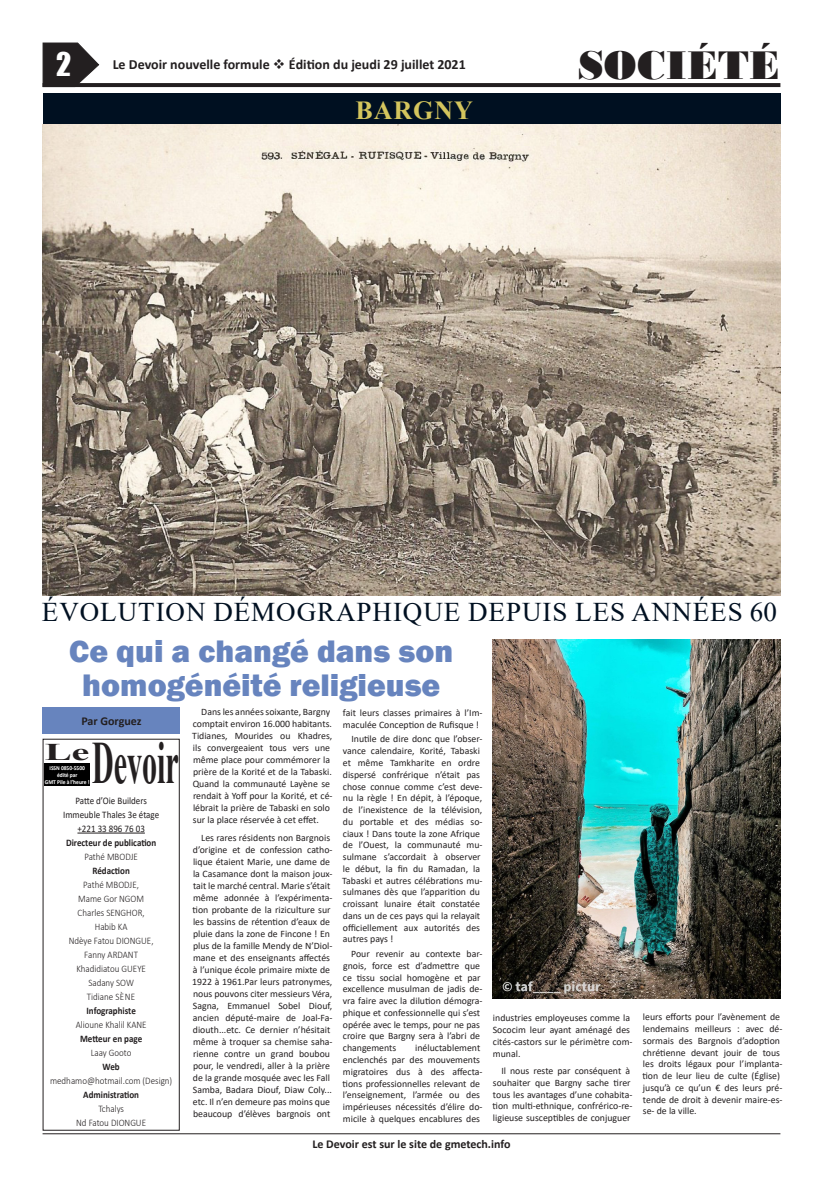
<style>
.page{position:relative;width:823px;height:1191px;background:#fff}
.page>*{position:absolute;margin:0;border:0;box-sizing:border-box;transform-origin:0 0}
.t1{font:700 60px "Times New Roman";color:#231f20;scale:.5 1}
.texte{font:42px "Bodoni MT Black";color:#231f20}
.titre{font:800 32px/34.5px "Franklin Gothic";color:#6784be;text-align:center}
.t2{font:30px "Impact";color:#fff}
.SURTITRE{font:27px "Times New Roman";letter-spacing:.035em;color:#001021}
.SURTITRE-2{font:700 26px "Times New Roman";letter-spacing:.035em;color:#d4c55d}
.t3{font:700 24px "Times New Roman";color:#231f20;scale:1.68 1}
.t4{font:700 14px "Calibri";color:#231f20}
.chapeau{font:700 12px "Calibri";color:#231f20}
.t5{font:300 10px "Calibri";color:#231f20;scale:.9 1}
.t6{font:700 10px "Calibri";color:#231f20;scale:.9 1}
.t7{font:10px "Calibri";color:#231f20;scale:.9 1}
.texte-2{font:9.8px/11.8px "Calibri";color:#231f20}
.t8{font:700 6px "Calibri";letter-spacing:-.01em;color:#fff;scale:.93 1}
</style>
<div class="page">
<svg style="left:42px;top:42px;width:58px;height:46px"></svg>
<svg style="left:43px;top:83px;width:737px;height:4px;background:#262223"></svg>
<hr style="left:43px;top:1133px;width:737px;height:1px;background:#231f20">
<hr style="left:77px;top:832px;width:68px;height:1px;background:#231f20">
<div style="left:43px;top:738px;width:137px;height:392px;border:1px solid #231f20"></div>
<div style="left:45px;top:763px;width:45px;height:23px;background:#000"></div>
<div style="left:43px;top:707px;width:137px;height:27px;background:#6784be"></div>
<div style="left:43px;top:94px;width:737px;height:32px;background:#001021"></div>
<img style="left:43px;top:125px;width:737px;height:470px">
<img style="left:492px;top:639px;width:288px;height:359px">
<p class="t2" style="left:56px;top:41px;width:17px">2</p>
<p class="texte" style="left:577px;top:40px;width:204px">SOCIÉTÉ</p>
<h3 class="t4" style="left:113px;top:55px;width:354px">Le Devoir nouvelle formule ❖ Édition du jeudi 29 juillet 2021</h3>
<p class="SURTITRE-2" style="left:355px;top:91px;width:119px">BARGNY</p>
<p class="SURTITRE" style="left:42px;top:593px;width:736px">ÉVOLUTION DÉMOGRAPHIQUE DEPUIS LES ANNÉES 60</p>
<p class="titre" style="left:69px;top:633px;width:385px">Ce qui a changé dans son homogénéité religieuse</p>
<p class="chapeau" style="left:81px;top:713px;width:62px">Par Gorguez</p>
<p class="texte-2" style="left:192px;top:706px;width:142px;text-indent:9px">Dans les années soixante, Bargny comptait environ 16.000 habitants.<br>Tidianes, Mourides ou Khadres, ils convergeaient tous vers une même place pour commémorer la prière de la Korité et de la Tabaski.<br>Quand la communauté Layène se rendait à Yoff pour la Korité, et cé&shy;lébrait la prière de Tabaski en solo sur la place réservée à cet effet.</p>
<p class="texte-2" style="left:192px;top:831px;width:142px;text-indent:9px">Les rares résidents non Bargnois d’origine et de confession catho&shy;lique étaient Marie, une dame de la Casamance dont la maison joux&shy;tait le marché central. Marie s’était même adonnée à l’expérimenta&shy;tion probante de la riziculture sur les bassins de rétention d’eaux de pluie dans la zone de Fincone ! En plus de la famille Mendy de N’Diol&shy;mane et des enseignants affectés à l’unique école primaire mixte de 1922 à 1961.Par leurs patronymes, nous pouvons citer messieurs Véra, Sagna, Emmanuel Sobel Diouf, ancien député-maire de Joal-Fa&shy;diouth...etc. Ce dernier n’hésitait même à troquer sa chemise saha&shy;rienne contre un grand boubou pour, le vendredi, aller à la prière de la grande mosquée avec les Fall Samba, Badara Diouf, Diaw Coly... etc. Il n’en demeure pas moins que beaucoup d’élèves bargnois ont</p>
<p class="texte-2" style="left:343px;top:706px;width:141px">fait leurs classes primaires à l’Im&shy;maculée Conception de Rufisque !</p>
<p class="texte-2" style="left:342px;top:733px;width:142px;text-indent:9px">Inutile de dire donc que l’obser&shy;vance calendaire, Korité, Tabaski et même Tamkharite en ordre dispersé confrérique n’était pas chose connue comme c’est deve&shy;nu la règle ! En dépit, à l’époque, de l’inexistence de la télévision, du portable et des médias so&shy;ciaux ! Dans toute la zone Afrique de l’Ouest, la communauté mu&shy;sulmane s’accordait à observer le début, la fin du Ramadan, la<br>Tabaski et autres célébrations mu&shy;sulmanes dès que l’apparition du croissant lunaire était constatée dans un de ces pays qui la relayait officiellement aux autorités des autres pays !</p>
<p class="texte-2" style="left:342px;top:947px;width:141px;text-indent:8px">Pour revenir au contexte bar&shy;gnois, force est d’admettre que ce tissu social homogène et par excellence musulman de jadis de&shy;vra faire avec la dilution démogra&shy;phique et confessionnelle qui s’est opérée avec le temps, pour ne pas croire que Bargny sera à l’abri de changements</p>
<p class="t1" style="left:92px;top:719px;width:175px">Devoir</p>
<p class="t3" style="left:45px;top:735px;width:28px">Le</p>
<p class="t8" style="left:50px;top:764px;width:39px">ISSN 0850-5500</p>
<p class="t8" style="left:57px;top:770px;width:23px">édité par</p>
<p class="t8" style="left:45px;top:777px;width:49px">GMT Pile à l’heure !</p>
<p class="t7" style="left:75px;top:793px;width:81px">Patte d’Oie Builders</p>
<p class="t7" style="left:63px;top:807px;width:108px">Immeuble Thales 3e étage</p>
<p class="t7" style="left:77px;top:821px;width:76px">+221 33 896 76 03</p>
<p class="t6" style="left:66px;top:835px;width:102px">Directeur de publication</p>
<p class="t5" style="left:84px;top:850px;width:61px">Pathé MBODJE</p>
<p class="t6" style="left:92px;top:863px;width:43px">Rédaction</p>
<p class="t5" style="left:83px;top:878px;width:63px">Pathé MBODJE,</p>
<p class="t5" style="left:78px;top:892px;width:75px">Mame Gor NGOM</p>
<p class="t5" style="left:78px;top:906px;width:76px">Charles SENGHOR,</p>
<p class="t5" style="left:95px;top:920px;width:38px">Habib KA</p>
<p class="t5" style="left:69px;top:934px;width:96px">Ndèye Fatou DIONGUE,</p>
<p class="t5" style="left:84px;top:948px;width:61px">Fanny ARDANT</p>
<p class="t5" style="left:76px;top:962px;width:79px">Khadidiatou GUEYE</p>
<p class="t5" style="left:88px;top:976px;width:52px">Sadany SOW</p>
<p class="t5" style="left:87px;top:990px;width:55px">Tidiane SÈNE</p>
<p class="t6" style="left:86px;top:1003px;width:56px">Infographiste</p>
<p class="t5" style="left:76px;top:1018px;width:80px">Alioune Khalil KANE</p>
<p class="t6" style="left:80px;top:1031px;width:70px">Metteur en page</p>
<p class="t5" style="left:91px;top:1046px;width:47px">Laay Gooto</p>
<p class="t6" style="left:102px;top:1059px;width:21px">Web</p>
<p class="t5" style="left:50px;top:1074px;width:137px">medhamo@hotmail.com (Design)</p>
<p class="t6" style="left:83px;top:1087px;width:63px">Administration</p>
<p class="t5" style="left:98px;top:1102px;width:30px">Tchalys</p>
<p class="t5" style="left:76px;top:1116px;width:79px">Nd Fatou DIONGUE</p>
<p class="texte-2" style="left:642px;top:1011px;width:141px">leurs efforts pour l’avènement de lendemains meilleurs : avec dé&shy;sormais des Bargnois d’adoption chrétienne devant jouir de tous les droits légaux pour l’implanta&shy;tion de leur lieu de culte (Église) jusqu’à ce qu’un € des leurs pré&shy;tende de droit à devenir maire-es&shy;se- de la ville.</p>
<p class="texte-2" style="left:492px;top:1011px;width:141px">industries employeuses comme la<br>Sococim leur ayant aménagé des cités-castors sur le périmètre com&shy;munal.</p>
<p class="texte-2" style="left:492px;top:1064px;width:141px;text-indent:9px">Il nous reste par conséquent à souhaiter que Bargny sache tirer tous les avantages d’une cohabita&shy;tion multi-ethnique, confrérico-re&shy;ligieuse susceptibles de conjuguer</p>
<p class="texte-2" style="left:342px;top:1041px;width:141px;text-indent:73px">inéluctablement enclenchés par des mouvements migratoires dus à des affecta&shy;tions professionnelles relevant de l’enseignement, l’armée ou des impérieuses nécessités d’élire do&shy;micile à quelques encablures des</p>
<p class="chapeau" style="left:312px;top:1136px;width:200px">Le Devoir est sur le site de gmetech.info</p>
</div>
